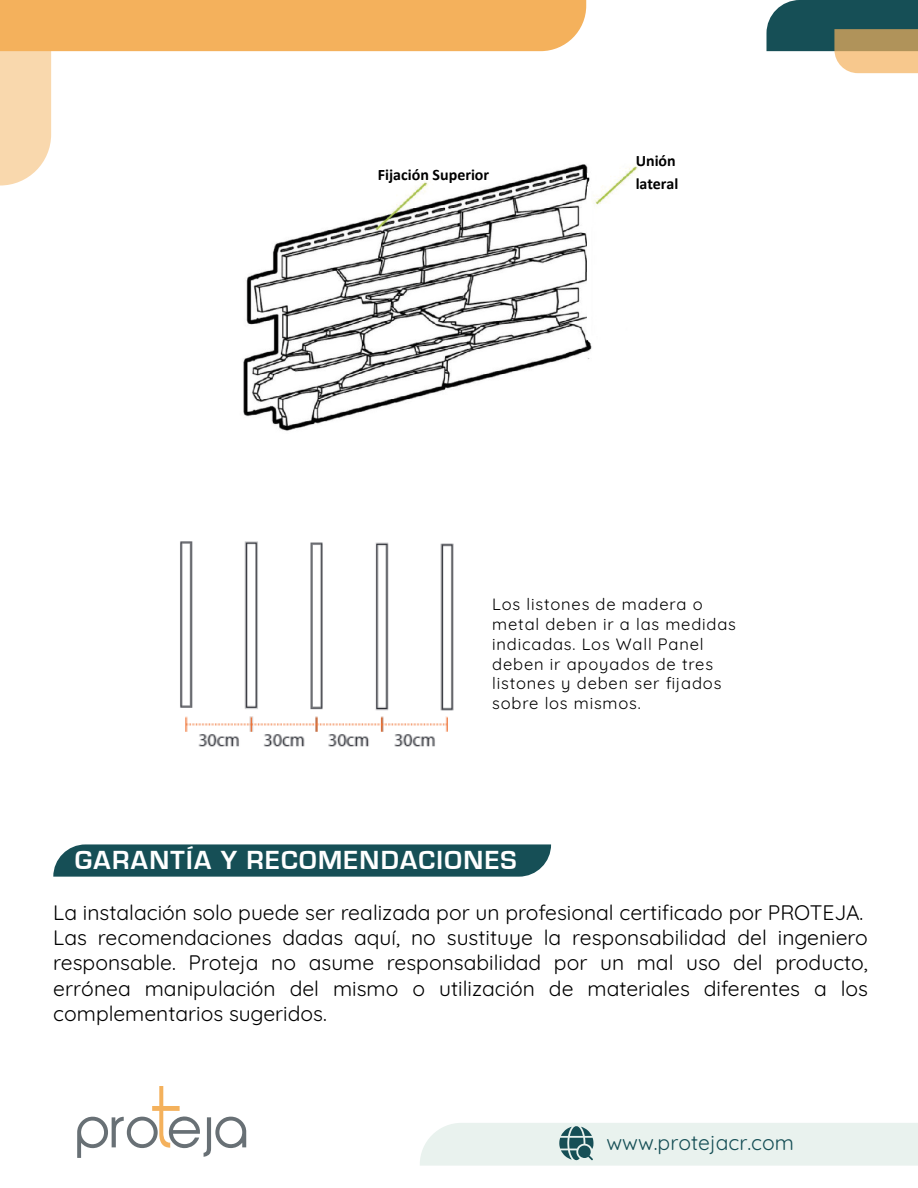
<style>
.page{position:relative;width:918px;height:1188px;background:#fff}
.page>*{position:absolute;margin:0;border:0;box-sizing:border-box;transform-origin:0 0}
.t1{font:700 27px "Eurostile";letter-spacing:.05em;color:#fff}
.t2{font:300 21px/25.2px "Quicksand";color:#000}
.t3{font:300 21px "Quicksand";color:#164f56}
.t4{font:300 16.5px/19.8px "Quicksand";letter-spacing:.05em;color:#000}
.t5{font:700 15.9px/23.4px "Calibri";color:#000}
</style>
<div class="page">
<div style="left:420px;top:1123px;width:498px;height:43px;background:#e9f2ee"></div>
<img style="left:243px;top:165px;width:395px;height:266px">
<svg style="left:0;top:0;width:586px;height:186px"></svg>
<svg style="left:766px;top:0;width:152px;height:73px"></svg>
<svg style="left:77px;top:1086px;width:169px;height:72px"></svg>
<img style="left:180px;top:541px;width:274px;height:206px">
<svg style="left:53px;top:844px;width:498px;height:33px;background:#22585e"></svg>
<p class="t5" style="left:378px;top:163px;width:113px">Fijación Superior</p>
<p class="t5" style="left:636px;top:149px;width:44px">Unión lateral</p>
<p class="t4" style="left:492px;top:593px;width:245px">Los listones de madera o metal deben ir a las medidas indicadas. Los Wall Panel deben ir apoyados de tres listones y deben ser fijados sobre los mismos.</p>
<p class="t1" style="left:75px;top:845px;width:443px">GARANTÍA Y RECOMENDACIONES</p>
<p class="t2" style="left:53px;top:898px;width:816px">La instalación solo puede ser realizada por un profesional certificado por PROTEJA.<br>Las recomendaciones dadas aquí, no sustituye la responsabilidad del ingeniero responsable. Proteja no asume responsabilidad por un mal uso del producto, errónea manipulación del mismo o utilización de materiales diferentes a los complementarios sugeridos.</p>
<p class="t3" style="left:606px;top:1126px;width:189px">www.protejacr.com</p>
</div>
